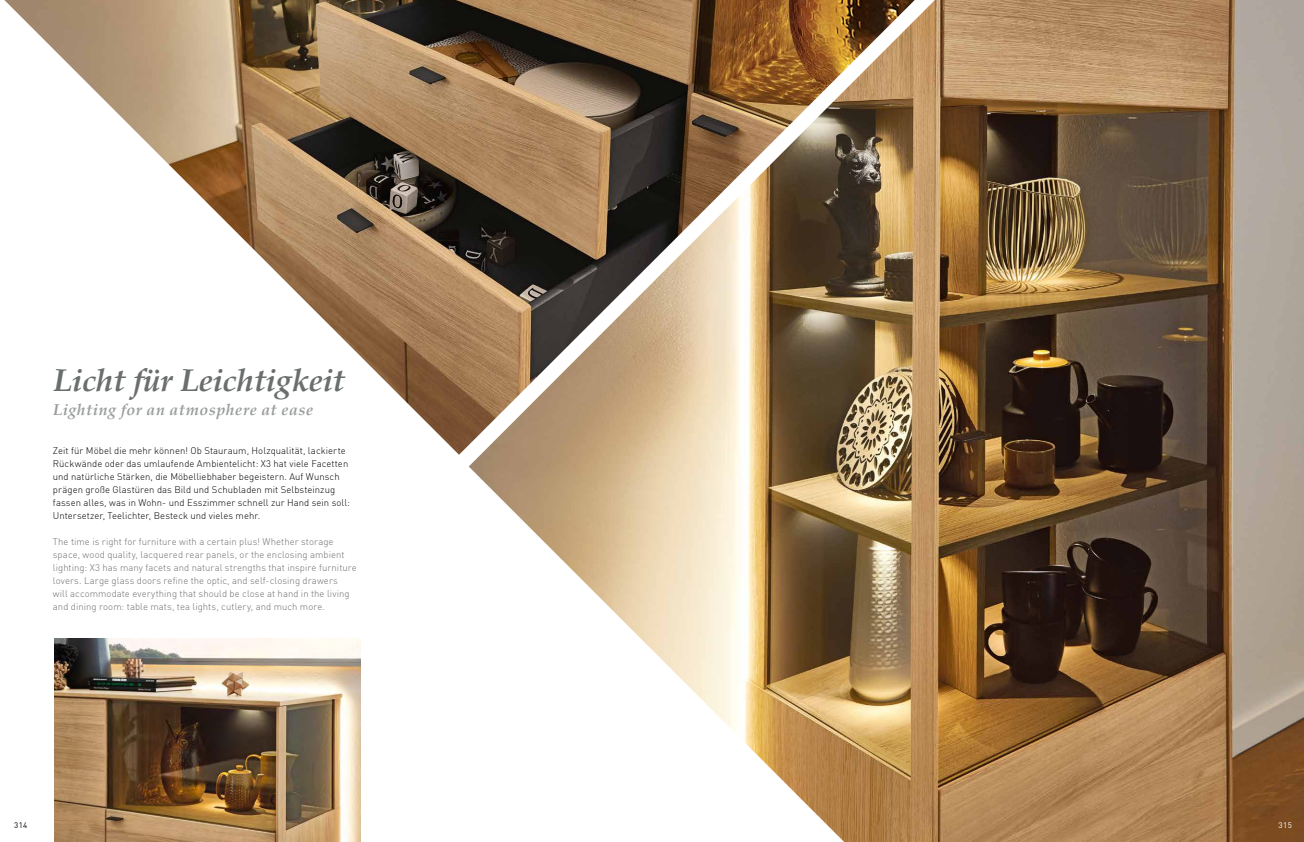
<style>
.page{position:relative;width:1304px;height:842px;background:#fff}
.page>*{position:absolute;margin:0;border:0;box-sizing:border-box;transform-origin:0 0}
.t1{font:italic 700 32px "Palatino";letter-spacing:-.015em;color:#6b6e6e}
.t2{font:italic 700 16px "Palatino";letter-spacing:.03em;color:#9b9d9e}
.t3{font:300 9.5px/13px "DIN Offc";letter-spacing:.01em;color:#706f6f}
.t4{font:300 9.5px/13px "DIN Offc";letter-spacing:.005em;color:#000}
.t5{font:8px "DIN Offc";color:#000}
.t6{font:8px "DIN Offc";color:#fff}
</style>
<div class="page">
<img style="left:4px;top:0;width:465px;height:455px">
<img style="left:469px;top:0;width:835px;height:842px">
<img style="left:55px;top:638px;width:306px;height:204px">
<h1 class="t1" style="left:53px;top:354px;width:294px">Licht für Leichtigkeit</h1>
<h2 class="t2" style="left:53px;top:397px;width:262px">Lighting for an atmosphere at ease</h2>
<p class="t4" style="left:53px;top:444px;width:299px">Zeit für Möbel die mehr können! Ob Stauraum, Holzqualität, lackierte Rückwände oder das umlaufende Ambientelicht: X3 hat viele Facetten und natürliche Stärken, die Möbelliebhaber begeistern. Auf Wunsch prägen große Glastüren das Bild und Schubladen mit Selbsteinzug fassen alles, was in Wohn- und Esszimmer schnell zur Hand sein soll:<br>Untersetzer, Teelichter, Besteck und vieles mehr.</p>
<p class="t3" style="left:53px;top:535px;width:306px">The time is right for furniture with a certain plus! Whether storage space, wood quality, lacquered rear panels, or the enclosing ambient lighting: X3 has many facets and natural strengths that inspire furniture lovers. Large glass doors refine the optic, and self-closing drawers<br>will accommodate everything that should be close at hand in the living and dining room: table mats, tea lights, cutlery, and much more.</p>
<p class="t5" style="left:14px;top:820px;width:15px">314</p>
<p class="t6" style="left:1279px;top:820px;width:15px">315</p>
</div>
